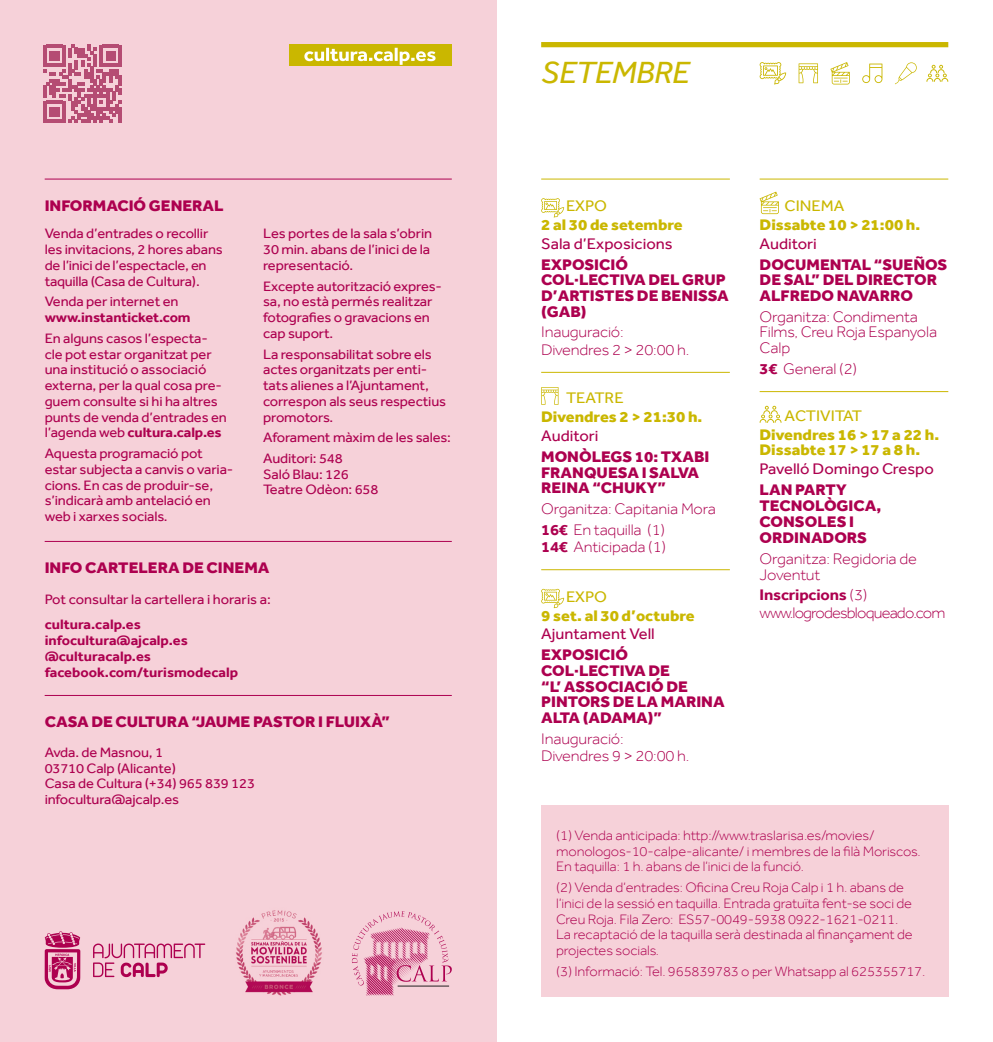
<style>
.page{position:relative;width:993px;height:1042px;background:#fff}
.page>*{position:absolute;margin:0;border:0;box-sizing:border-box;transform-origin:0 0}
.t1{font:italic 31.5px "Effra";letter-spacing:-.02em;color:#cab700;scale:1.05 1}
.t2{font:800 15.75px/15.8px "Effra";color:#ad004f;scale:1.05 1}
.t3{font:300 15.75px/15.8px "Effra";letter-spacing:-.01em;color:#ad004f;scale:1.05 1}
.t4{font:800 15.75px "Effra";color:#cab700;scale:1.05 1}
.t5{font:15.75px "Effra";color:#ad004f;scale:1.05 1}
.t6{font:15.75px "Effra";color:#cab700;scale:1.05 1}
.t7{font:300 15.75px "Effra";letter-spacing:-.05em;color:#ad004f;scale:1.05 1}
.t8{font:700 15.75px "Effra";letter-spacing:-.01em;color:#ad004f;scale:1.05 1}
.t9{font:14px/15.8px "Effra";letter-spacing:-.01em;color:#ad004f;scale:1.05 1}
.t10{font:300 14px/15.8px "Effra";letter-spacing:-.01em;color:#ad004f;scale:1.05 1}
.t11{font:700 14px "Effra";color:#ad004f;scale:1.05 1}
.s1{font-weight:700}
.s2{font-weight:300}
</style>
<div class="page">
<div style="left:541px;top:42px;width:406px;height:5px;background:#cab700"></div>
<svg style="left:759px;top:62px;width:26px;height:22px"></svg>
<svg style="left:798px;top:63px;width:19px;height:20px"></svg>
<svg style="left:830px;top:62px;width:19px;height:22px"></svg>
<svg style="left:862px;top:64px;width:20px;height:19px"></svg>
<svg style="left:895px;top:62px;width:21px;height:22px"></svg>
<svg style="left:926px;top:65px;width:21px;height:17px"></svg>
<div style="left:0;top:0;width:496px;height:1042px;background:#f6d1d9"></div>
<svg style="left:43px;top:45px;width:78px;height:78px"></svg>
<svg style="left:352px;top:911px;width:99px;height:85px"></svg>
<hr style="left:397px;top:986px;width:52px;height:1px;background:#231f20">
<svg style="left:45px;top:931px;width:35px;height:58px"></svg>
<svg style="left:93px;top:943px;width:112px;height:34px"></svg>
<img style="left:236px;top:910px;width:86px;height:86px">
<hr style="left:45px;top:179px;width:406px;height:1px;background:#ad0050">
<hr style="left:45px;top:541px;width:406px;height:1px;background:#ad0050">
<hr style="left:45px;top:695px;width:406px;height:1px;background:#ad0050">
<svg style="left:541px;top:198px;width:23px;height:19px"></svg>
<hr style="left:541px;top:179px;width:188px;height:1px;background:#cbb700">
<svg style="left:541px;top:589px;width:23px;height:19px"></svg>
<hr style="left:541px;top:569px;width:188px;height:1px;background:#cbb700">
<svg style="left:541px;top:387px;width:17px;height:18px"></svg>
<hr style="left:541px;top:372px;width:188px;height:1px;background:#cbb700">
<div style="left:541px;top:805px;width:407px;height:192px;background:#f6d1d9"></div>
<svg style="left:759px;top:406px;width:22px;height:17px"></svg>
<hr style="left:759px;top:391px;width:188px;height:1px;background:#cbb700">
<hr style="left:759px;top:179px;width:188px;height:1px;background:#cbb700">
<svg style="left:759px;top:192px;width:19px;height:22px"></svg>
<div style="left:290px;top:45px;width:161px;height:21px;background:#cab700"></div>
<svg style="left:304px;top:48px;width:131px;height:17px"></svg>
<p class="t2" style="left:45px;top:197px;width:172px">INFORMACIÓ GENERAL</p>
<p class="t9" style="left:45px;top:226px;width:171px">Venda d’entrades o recollir les invitacions, 2 hores abans de l’inici de l’espectacle, en taquilla (Casa de Cultura).</p>
<p class="t9" style="left:45px;top:294px;width:129px">Venda per internet en</p>
<p class="t11" style="left:45px;top:309px;width:140px">www.instanticket.com</p>
<p class="t9" style="left:45px;top:330px;width:175px">En alguns casos l’especta&shy;cle pot estar organitzat per una institució o associació externa, per la qual cosa pre&shy;guem consulte si hi ha altres punts de venda d’entrades en l’agenda web <span class="s1">cultura.calp.es</span></p>
<p class="t9" style="left:45px;top:445px;width:181px">Aquesta programació pot estar subjecta a canvis o varia&shy;cions. En cas de produir-se, s’indicarà amb antelació en web i xarxes socials.</p>
<p class="t9" style="left:263px;top:226px;width:162px">Les portes de la sala s’obrin<br>30 min. abans de l’inici de la representació.</p>
<p class="t9" style="left:263px;top:278px;width:172px">Excepte autorització expres&shy;sa, no està permés realitzar fotografies o gravacions en cap suport.</p>
<p class="t9" style="left:263px;top:346px;width:176px">La responsabilitat sobre els actes organitzats per enti&shy;tats alienes a l’Ajuntament, correspon als seus respectius promotors.</p>
<p class="t9" style="left:263px;top:429px;width:180px">Aforament màxim de les sales:</p>
<p class="t9" style="left:263px;top:450px;width:77px">Auditori: 548</p>
<p class="t9" style="left:263px;top:466px;width:83px">Saló Blau: 126</p>
<p class="t9" style="left:263px;top:482px;width:111px">Teatre Odèon: 658</p>
<p class="t2" style="left:45px;top:560px;width:215px">INFO CARTELERA DE CINEMA</p>
<p class="t9" style="left:45px;top:591px;width:217px">Pot consultar la cartellera i horaris a:</p>
<p class="t11" style="left:45px;top:616px;width:93px">cultura.calp.es</p>
<p class="t11" style="left:45px;top:632px;width:138px">infocultura@ajcalp.es</p>
<p class="t11" style="left:45px;top:647px;width:103px">@culturacalp.es</p>
<p class="t11" style="left:45px;top:663px;width:186px">facebook.com/turismodecalp</p>
<p class="t2" style="left:45px;top:714px;width:330px">CASA DE CULTURA “JAUME PASTOR I FLUIXÀ”</p>
<p class="t9" style="left:45px;top:744px;width:114px">Avda. de Masnou, 1</p>
<p class="t9" style="left:45px;top:760px;width:126px">03710 Calp (Alicante)</p>
<p class="t9" style="left:45px;top:776px;width:202px">Casa de Cultura (+34) 965 839 123</p>
<p class="t9" style="left:45px;top:791px;width:129px">infocultura@ajcalp.es</p>
<p class="t1" style="left:541px;top:54px;width:143px">SETEMBRE</p>
<p class="t6" style="left:566px;top:196px;width:41px">EXPO</p>
<p class="t4" style="left:541px;top:215px;width:136px">2 al 30 de setembre</p>
<p class="t5" style="left:541px;top:234px;width:127px">Sala d’Exposicions</p>
<p class="t2" style="left:541px;top:256px;width:180px">EXPOSICIÓ<br>COL·LECTIVA DEL GRUP<br>D’ARTISTES DE BENISSA (GAB)</p>
<p class="t3" style="left:541px;top:324px;width:80px">Inauguració:</p>
<p class="t3" style="left:541px;top:341px;width:143px">Divendres 2 &gt; 20:00 h.</p>
<p class="t6" style="left:566px;top:389px;width:56px">TEATRE</p>
<p class="t4" style="left:541px;top:407px;width:155px">Divendres 2 &gt; 21:30 h.</p>
<p class="t5" style="left:541px;top:427px;width:56px">Auditori</p>
<p class="t2" style="left:541px;top:448px;width:162px">MONÒLEGS 10: TXABI<br>FRANQUESA I SALVA<br>REINA “CHUKY”</p>
<p class="t3" style="left:541px;top:501px;width:168px">Organitza: Capitania Mora</p>
<p class="t3" style="left:541px;top:522px;width:119px"><span class="s1">16€</span> En taquilla (1)</p>
<p class="t3" style="left:541px;top:539px;width:120px"><span class="s1">14€</span> Anticipada (1)</p>
<p class="t6" style="left:566px;top:587px;width:41px">EXPO</p>
<p class="t4" style="left:541px;top:605px;width:148px">9 set. al 30 d’octubre</p>
<p class="t5" style="left:541px;top:625px;width:110px">Ajuntament Vell</p>
<p class="t2" style="left:541px;top:646px;width:124px">EXPOSICIÓ<br>COL·LECTIVA DE</p>
<p class="t2" style="left:541px;top:678px;width:176px">“L’ ASSOCIACIÓ DE<br>PINTORS DE LA MARINA<br>ALTA (ADAMA)”</p>
<p class="t3" style="left:541px;top:731px;width:80px">Inauguració:</p>
<p class="t3" style="left:541px;top:748px;width:143px">Divendres 9 &gt; 20:00 h.</p>
<p class="t6" style="left:784px;top:196px;width:59px">CINEMA</p>
<p class="t4" style="left:759px;top:215px;width:154px">Dissabte 10 &gt; 21:00 h.</p>
<p class="t5" style="left:759px;top:234px;width:56px">Auditori</p>
<p class="t2" style="left:759px;top:256px;width:180px">DOCUMENTAL “SUEÑOS<br>DE SAL” DEL DIRECTOR<br>ALFREDO NAVARRO</p>
<p class="t3" style="left:759px;top:308px;width:170px">Organitza: Condimenta<br>Films, Creu Roja Espanyola<br>Calp</p>
<p class="t3" style="left:759px;top:361px;width:94px"><span class="s1">3€</span> General (2)</p>
<p class="t6" style="left:784px;top:406px;width:76px">ACTIVITAT</p>
<p class="t4" style="left:759px;top:425px;width:172px">Divendres 16 &gt; 17 a 22 h.</p>
<p class="t4" style="left:759px;top:440px;width:154px">Dissabte 17 &gt; 17 a 8 h.</p>
<p class="t5" style="left:759px;top:460px;width:167px">Pavelló Domingo Crespo</p>
<p class="t2" style="left:759px;top:481px;width:117px">LAN PARTY<br>TECNOLÒGICA,<br>CONSOLES I<br>ORDINADORS</p>
<p class="t3" style="left:759px;top:551px;width:151px">Organitza: Regidoria de<br>Joventut</p>
<p class="t8" style="left:759px;top:585px;width:104px">Inscripcions <span class="s2">(3)</span></p>
<p class="t7" style="left:759px;top:603px;width:178px">www.logrodesbloqueado.com</p>
<p class="t10" style="left:556px;top:827px;width:348px">(1) Venda anticipada: http://www.traslarisa.es/movies/ monologos-10-calpe-alicante/ i membres de la filà Moriscos.<br>En taquilla: 1 h. abans de l’inici de la funció.</p>
<p class="t10" style="left:556px;top:879px;width:341px">(2) Venda d’entrades: Oficina Creu Roja Calp i 1 h. abans de l’inici de la sessió en taquilla. Entrada gratuïta fent-se soci de Creu Roja. Fila Zero: ES57-0049-5938 0922-1621-0211.<br>La recaptació de la taquilla serà destinada al finançament de projectes socials.</p>
<p class="t10" style="left:556px;top:963px;width:353px">(3) Informació: Tel. 965839783 o per Whatsapp al 625355717.</p>
</div>
